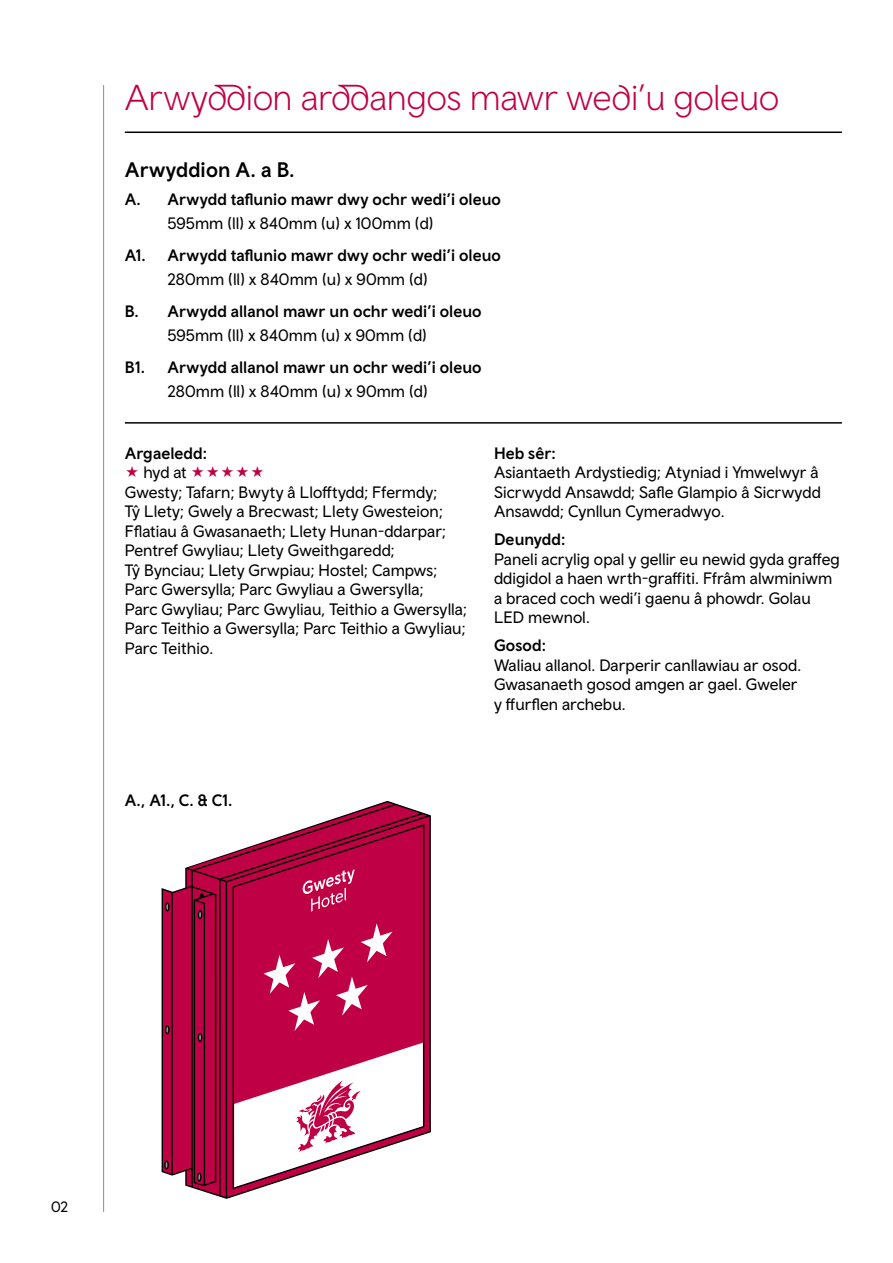
<style>
.page{position:relative;width:893px;height:1263px;background:#fff}
.page>*{position:absolute;margin:0;border:0;box-sizing:border-box;transform-origin:0 0}
.Large_Red_Title{font:300 36px "Wales Sans Headline";color:#c00045}
.Heading{font:500 21px "Cymru Sans Body";letter-spacing:.01em;color:#000}
.Body_Copy{font:16.5px/19.5px "Wales Sans Body";letter-spacing:.005em;color:#000}
.Body_Copy-2{font:500 16.5px "Wales Sans Body";letter-spacing:.005em;color:#000}
.Bottom_Line{font:16.5px "Wales Sans Body";letter-spacing:.01em;color:#000}
.t1{font:15px "Wales Sans Body";color:#000}
.s1{font-weight:500}
</style>
<div class="page">
<hr style="left:103px;top:85px;width:1px;height:1127px;background:#90917c">
<hr style="left:125px;top:131px;width:717px;height:2px;background:#000">
<hr style="left:125px;top:422px;width:717px;height:2px;background:#000">
<svg style="left:163px;top:802px;width:264px;height:395px"></svg>
<svg style="left:233px;top:824px;width:191px;height:365px;fill:#c00045"></svg>
<p class="Large_Red_Title" style="left:125px;top:76px;width:656px">Arwyddion arddangos mawr wedi’u goleuo</p>
<p class="Heading" style="left:125px;top:157px;width:171px">Arwyddion A. a B.</p>
<p class="Body_Copy-2" style="left:125px;top:189px;width:378px">A. Arwydd taflunio mawr dwy ochr wedi’i oleuo</p>
<p class="Body_Copy" style="left:167px;top:213px;width:268px">595mm (ll) x 840mm (u) x 100mm (d)</p>
<p class="Body_Copy-2" style="left:125px;top:245px;width:378px">A1. Arwydd taflunio mawr dwy ochr wedi’i oleuo</p>
<p class="Body_Copy" style="left:167px;top:269px;width:262px">280mm (ll) x 840mm (u) x 90mm (d)</p>
<p class="Body_Copy-2" style="left:125px;top:301px;width:358px">B. Arwydd allanol mawr un ochr wedi’i oleuo</p>
<p class="Body_Copy" style="left:167px;top:325px;width:261px">595mm (ll) x 840mm (u) x 90mm (d)</p>
<p class="Body_Copy-2" style="left:125px;top:357px;width:358px">B1. Arwydd allanol mawr un ochr wedi’i oleuo</p>
<p class="Bottom_Line" style="left:167px;top:381px;width:262px">280mm (ll) x 840mm (u) x 90mm (d)</p>
<p class="Body_Copy-2" style="left:125px;top:443px;width:84px">Argaeledd:</p>
<p class="Body_Copy" style="left:144px;top:462px;width:45px">hyd at</p>
<p class="Body_Copy" style="left:125px;top:482px;width:314px">Gwesty; Tafarn; Bwyty â Llofftydd; Ffermdy;</p>
<p class="Body_Copy" style="left:125px;top:501px;width:319px">Tŷ Llety; Gwely a Brecwast; Llety Gwesteion;</p>
<p class="Body_Copy" style="left:125px;top:521px;width:323px">Fflatiau â Gwasanaeth; Llety Hunan-ddarpar;</p>
<p class="Body_Copy" style="left:125px;top:540px;width:271px">Pentref Gwyliau; Llety Gweithgaredd;</p>
<p class="Body_Copy" style="left:125px;top:560px;width:314px">Tŷ Bynciau; Llety Grwpiau; Hostel; Campws;</p>
<p class="Body_Copy" style="left:125px;top:579px;width:300px">Parc Gwersylla; Parc Gwyliau a Gwersylla;</p>
<p class="Body_Copy" style="left:125px;top:599px;width:344px">Parc Gwyliau; Parc Gwyliau, Teithio a Gwersylla;</p>
<p class="Body_Copy" style="left:125px;top:618px;width:342px">Parc Teithio a Gwersylla; Parc Teithio a Gwyliau;</p>
<p class="Body_Copy" style="left:125px;top:638px;width:90px">Parc Teithio.</p>
<p class="Body_Copy" style="left:494px;top:443px;width:328px"><span class="s1">Heb sêr:<br></span>Asiantaeth Ardystiedig; Atyniad i Ymwelwyr â<br>Sicrwydd Ansawdd; Safle Glampio â Sicrwydd<br>Ansawdd; Cynllun Cymeradwyo.</p>
<p class="Body_Copy" style="left:494px;top:529px;width:347px"><span class="s1">Deunydd:<br></span>Paneli acrylig opal y gellir eu newid gyda graffeg ddigidol a haen wrth-graffiti. Ffrâm alwminiwm a braced coch wedi’i gaenu â phowdr. Golau<br>LED mewnol.</p>
<p class="Body_Copy" style="left:494px;top:635px;width:309px"><span class="s1">Gosod:<br></span>Waliau allanol. Darperir canllawiau ar osod.<br>Gwasanaeth gosod amgen ar gael. Gweler y ffurflen archebu.</p>
<p class="Body_Copy-2" style="left:125px;top:791px;width:109px">A., A1., C. &amp; C1.</p>
<p class="t1" style="left:51px;top:1198px;width:19px">02</p>
</div>
